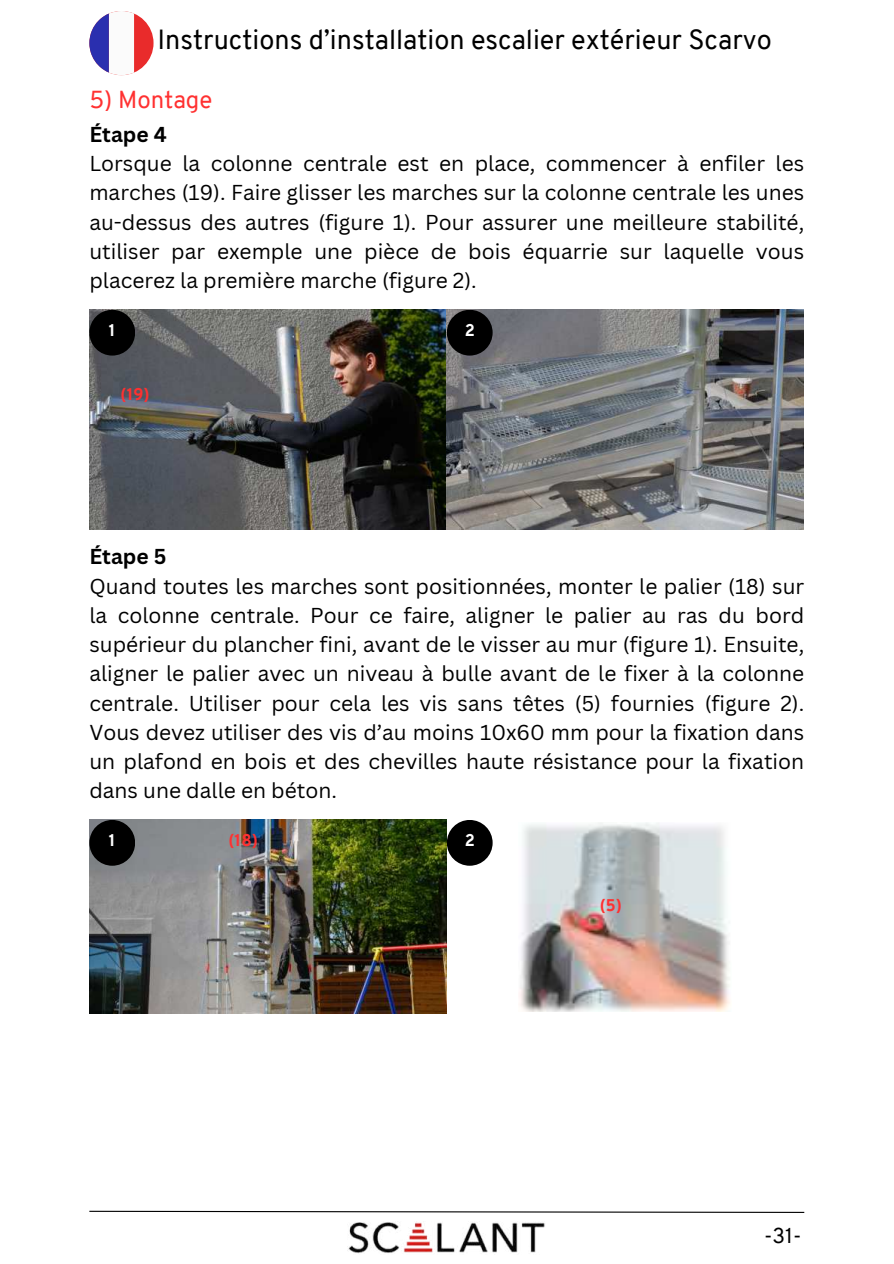
<style>
.page{position:relative;width:894px;height:1264px;background:#fff}
.page>*{position:absolute;margin:0;border:0;box-sizing:border-box;transform-origin:0 0}
.t1{font:27px "Overpass";color:#000}
.t2{font:24px "Overpass";color:#ff3131}
.t3{font:21px/29.2px "Canva Sans";color:#000;text-align:justify}
.t4{font:700 21px "Canva Sans";color:#000}
.t5{font:21px "Overpass";color:#000}
.t6{font:800 16.5px "Overpass";color:#ff3131}
.t7{font:800 16.5px "Overpass";color:#fff}
</style>
<div class="page">
<svg style="left:89px;top:1210px;width:716px;height:3px"></svg>
<img style="left:89px;top:310px;width:714px;height:219px">
<img style="left:89px;top:820px;width:357px;height:193px">
<img style="left:520px;top:822px;width:210px;height:189px">
<div style="left:446px;top:310px;width:46px;height:45px;background:#000;border-radius:50%"></div>
<div style="left:89px;top:310px;width:46px;height:45px;background:#000;border-radius:50%"></div>
<div style="left:89px;top:820px;width:46px;height:45px;background:#000;border-radius:50%"></div>
<div style="left:446px;top:820px;width:46px;height:45px;background:#000;border-radius:50%"></div>
<img style="left:348px;top:1222px;width:197px;height:32px">
<div style="left:89px;top:11px;width:64px;height:64px;background:#e92b2b;border-radius:50%"></div>
<svg style="left:89px;top:11px;width:45px;height:64px;background:#bfbfe3"></svg>
<p class="t1" style="left:157px;top:20px;width:615px">Instructions d’installation escalier extérieur Scarvo</p>
<p class="t2" style="left:89px;top:83px;width:124px">5) Montage</p>
<p class="t4" style="left:89px;top:122px;width:79px">Étape 4</p>
<p class="t3" style="left:89px;top:149px;width:716px">Lorsque la colonne centrale est en place, commencer à enfiler les marches (19). Faire glisser les marches sur la colonne centrale les unes au-dessus des autres (figure 1). Pour assurer une meilleure stabilité, utiliser par exemple une pièce de bois équarrie sur laquelle vous placerez la première marche (figure 2).</p>
<p class="t7" style="left:109px;top:318px;width:8px">1</p>
<p class="t7" style="left:464px;top:318px;width:12px">2</p>
<p class="t6" style="left:120px;top:382px;width:31px">(19)</p>
<p class="t4" style="left:89px;top:544px;width:78px">Étape 5</p>
<p class="t3" style="left:89px;top:571px;width:716px">Quand toutes les marches sont positionnées, monter le palier (18) sur la colonne centrale. Pour ce faire, aligner le palier au ras du bord supérieur du plancher fini, avant de le visser au mur (figure 1). Ensuite, aligner le palier avec un niveau à bulle avant de le fixer à la colonne centrale. Utiliser pour cela les vis sans têtes (5) fournies (figure 2).<br>Vous devez utiliser des vis d’au moins 10x60 mm pour la fixation dans un plafond en bois et des chevilles haute résistance pour la fixation dans une dalle en béton.</p>
<p class="t7" style="left:109px;top:828px;width:8px">1</p>
<p class="t7" style="left:464px;top:828px;width:12px">2</p>
<p class="t6" style="left:228px;top:828px;width:31px">(18)</p>
<p class="t6" style="left:599px;top:893px;width:24px">(5)</p>
<p class="t5" style="left:764px;top:1220px;width:39px">-31-</p>
</div>
